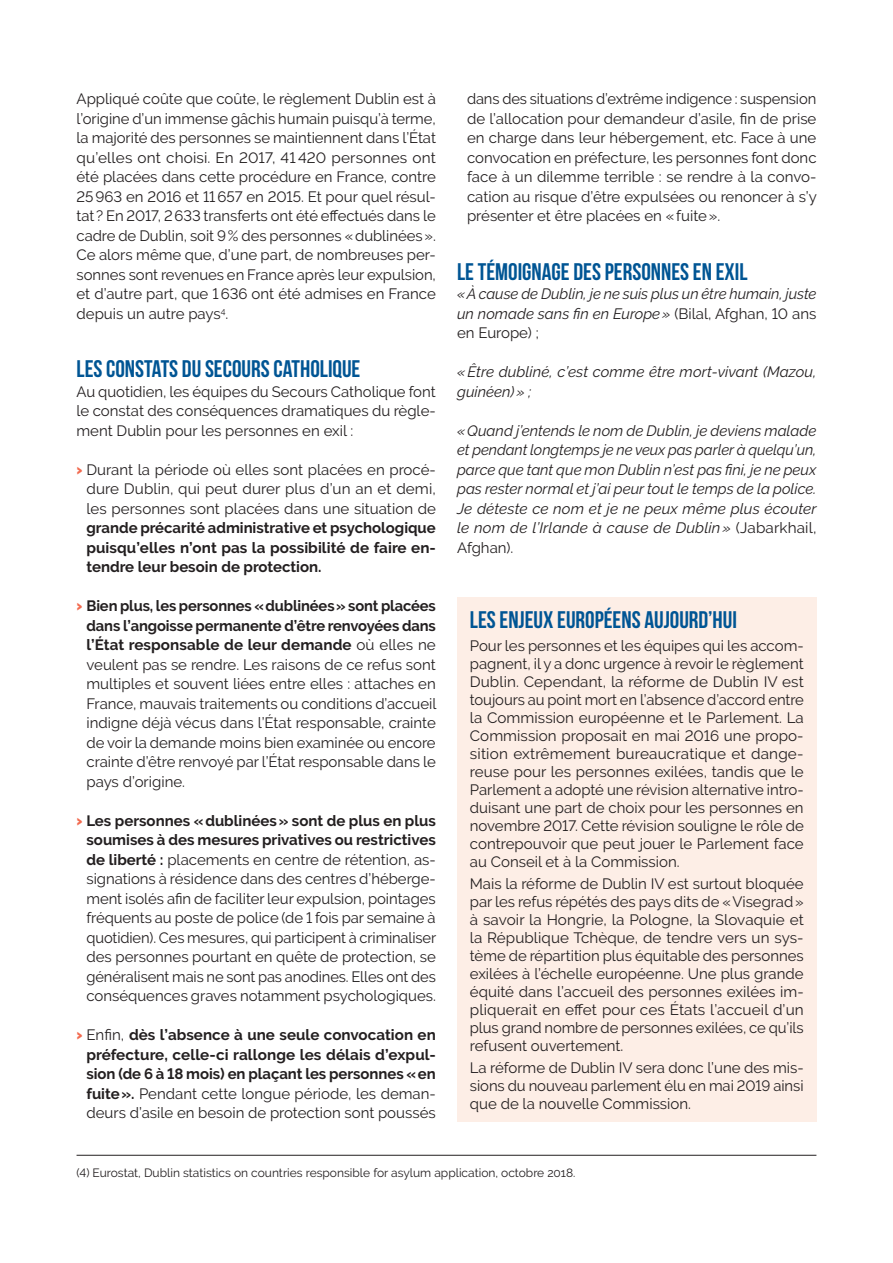
<style>
.page{position:relative;width:893px;height:1263px;background:#fff}
.page>*{position:absolute;margin:0;border:0;box-sizing:border-box;transform-origin:0 0}
.t1{font:700 24px "Bebas Neue";color:#005594}
.t2{font:15px/19.5px "Raleway";color:#231f20;text-align:justify}
.t3{font:italic 15px/19.5px "Raleway";color:#231f20;text-align:justify}
.t4{font:700 15px/19.5px "Raleway";color:#231f20;text-align:justify}
.t5{font:12px "Raleway";color:#231f20}
.s1{font-weight:900;font-size:16.5px;color:#f26b50}
.s2{font-weight:700}
.s3{font-weight:400}
.s4{font-style:normal}
</style>
<div class="page">
<div style="left:457px;top:598px;width:359px;height:524px;background:#fdeee6"></div>
<hr style="left:77px;top:1155px;width:739px;height:1px;background:#231f20">
<p class="t2" style="left:77px;top:89px;width:361px">Appliqué coûte que coûte, le règlement Dublin est à l’origine d’un immense gâchis humain puisqu’à terme, la majorité des personnes se maintiennent dans l’État qu’elles ont choisi. En 2017, 41 420 personnes ont été placées dans cette procédure en France, contre 25963 en 2016 et 11657 en 2015. Et pour quel résul&shy;tat? En 2017, 2633 transferts ont été effectués dans le cadre de Dublin, soit 9% des personnes «dublinées».<br>Ce alors même que, d’une part, de nombreuses per&shy;sonnes sont revenues en France après leur expulsion, et d’autre part, que 1636 ont été admises en France depuis un autre pays<sup>4</sup>.</p>
<h1 class="t1" style="left:77px;top:356px;width:285px">LES CONSTATS DU SECOURS CATHOLIQUE</h1>
<p class="t2" style="left:77px;top:381px;width:361px">Au quotidien, les équipes du Secours Catholique font le constat des conséquences dramatiques du règle&shy;ment Dublin pour les personnes en exil :</p>
<p class="t2" style="left:86px;top:459px;width:351px;text-indent:-10px"><span class="s1">➢›</span> Durant la période où elles sont placées en procé&shy;dure Dublin, qui peut durer plus d’un an et demi, les personnes sont placées dans une situation de</p>
<p class="t4" style="left:86px;top:518px;width:351px">grande précarité administrative et psychologique puisqu’elles n’ont pas la possibilité de faire en&shy;tendre leur besoin de protection.</p>
<p class="t2" style="left:86px;top:596px;width:351px;text-indent:-10px"><span class="s1">➢›</span> <span class="s2">Bien plus, les personnes «dublinées» sont placées dans l’angoisse permanente d’être renvoyées dans l’État responsable de leur demande</span> où elles ne veulent pas se rendre. Les raisons de ce refus sont multiples et souvent liées entre elles : attaches en France, mauvais traitements ou conditions d’accueil indigne déjà vécus dans l’État responsable, crainte de voir la demande moins bien examinée ou encore crainte d’être renvoyé par l’État responsable dans le pays d’origine.</p>
<p class="t2" style="left:86px;top:810px;width:351px;text-indent:-10px"><span class="s1">➢›</span> <span class="s2">Les personnes «dublinées» sont de plus en plus soumises à des mesures privatives ou restrictives de liberté :</span> placements en centre de rétention, as&shy;signations à résidence dans des centres d’héberge&shy;ment isolés afin de faciliter leur expulsion, pointages fréquents au poste de police (de 1 fois par semaine à quotidien). Ces mesures, qui participent à criminaliser des personnes pourtant en quête de protection, se généralisent mais ne sont pas anodines. Elles ont des conséquences graves notamment psychologiques.</p>
<p class="t4" style="left:86px;top:1025px;width:351px;text-indent:-10px"><span class="s1">➢›</span> <span class="s3">Enfin,</span> dès l’absence à une seule convocation en préfecture, celle-ci rallonge les délais d’expul&shy;sion (de 6 à 18 mois) en plaçant les personnes «en fuite». <span class="s3">Pendant cette longue période, les deman&shy;deurs d’asile en besoin de protection sont poussés</span></p>
<p class="t2" style="left:467px;top:89px;width:351px">dans des situations d’extrême indigence : suspension de l’allocation pour demandeur d’asile, fin de prise en charge dans leur hébergement, etc. Face à une convocation en préfecture, les personnes font donc face à un dilemme terrible : se rendre à la convo&shy;cation au risque d’être expulsées ou renoncer à s’y présenter et être placées en «fuite».</p>
<h1 class="t1" style="left:457px;top:258px;width:292px">LE TÉMOIGNAGE DES PERSONNES EN EXIL</h1>
<p class="t3" style="left:457px;top:284px;width:361px">«À cause de Dublin, je ne suis plus un être humain, juste un nomade sans fin en Europe» <span class="s4">(Bilal, Afghan, 10 ans en Europe) ;</span></p>
<p class="t3" style="left:457px;top:362px;width:361px">«Être dubliné, c’est comme être mort-vivant (Mazou, guinéen)» ;</p>
<p class="t3" style="left:457px;top:420px;width:361px">«Quand j’entends le nom de Dublin, je deviens malade et pendant longtemps je ne veux pas parler à quelqu’un, parce que tant que mon Dublin n’est pas fini, je ne peux pas rester normal et j’ai peur tout le temps de la police.<br>Je déteste ce nom et je ne peux même plus écouter le nom de l’Irlande à cause de Dublin» <span class="s4">(Jabarkhail, Afghan).</span></p>
<h1 class="t1" style="left:470px;top:607px;width:269px">LES ENJEUX EUROPÉENS AUJOURD’HUI</h1>
<p class="t2" style="left:470px;top:636px;width:335px;line-height:18px">Pour les personnes et les équipes qui les accom&shy;pagnent, il y a donc urgence à revoir le règlement Dublin. Cependant, la réforme de Dublin IV est toujours au point mort en l’absence d’accord entre la Commission européenne et le Parlement. La Commission proposait en mai 2016 une propo&shy;sition extrêmement bureaucratique et dange&shy;reuse pour les personnes exilées, tandis que le Parlement a adopté une révision alternative intro&shy;duisant une part de choix pour les personnes en novembre 2017. Cette révision souligne le rôle de contrepouvoir que peut jouer le Parlement face au Conseil et à la Commission.</p>
<p class="t2" style="left:470px;top:874px;width:335px;line-height:18px">Mais la réforme de Dublin IV est surtout bloquée par les refus répétés des pays dits de «Visegrad» à savoir la Hongrie, la Pologne, la Slovaquie et la République Tchèque, de tendre vers un sys&shy;tème de répartition plus équitable des personnes exilées à l’échelle européenne. Une plus grande équité dans l’accueil des personnes exilées im&shy;pliquerait en effet pour ces États l’accueil d’un plus grand nombre de personnes exilées, ce qu’ils refusent ouvertement.</p>
<p class="t2" style="left:470px;top:1059px;width:335px;line-height:18px">La réforme de Dublin IV sera donc l’une des mis&shy;sions du nouveau parlement élu en mai 2019 ainsi que de la nouvelle Commission.</p>
<p class="t5" style="left:77px;top:1165px;width:500px">(4) Eurostat, Dublin statistics on countries responsible for asylum application, octobre 2018.</p>
</div>
